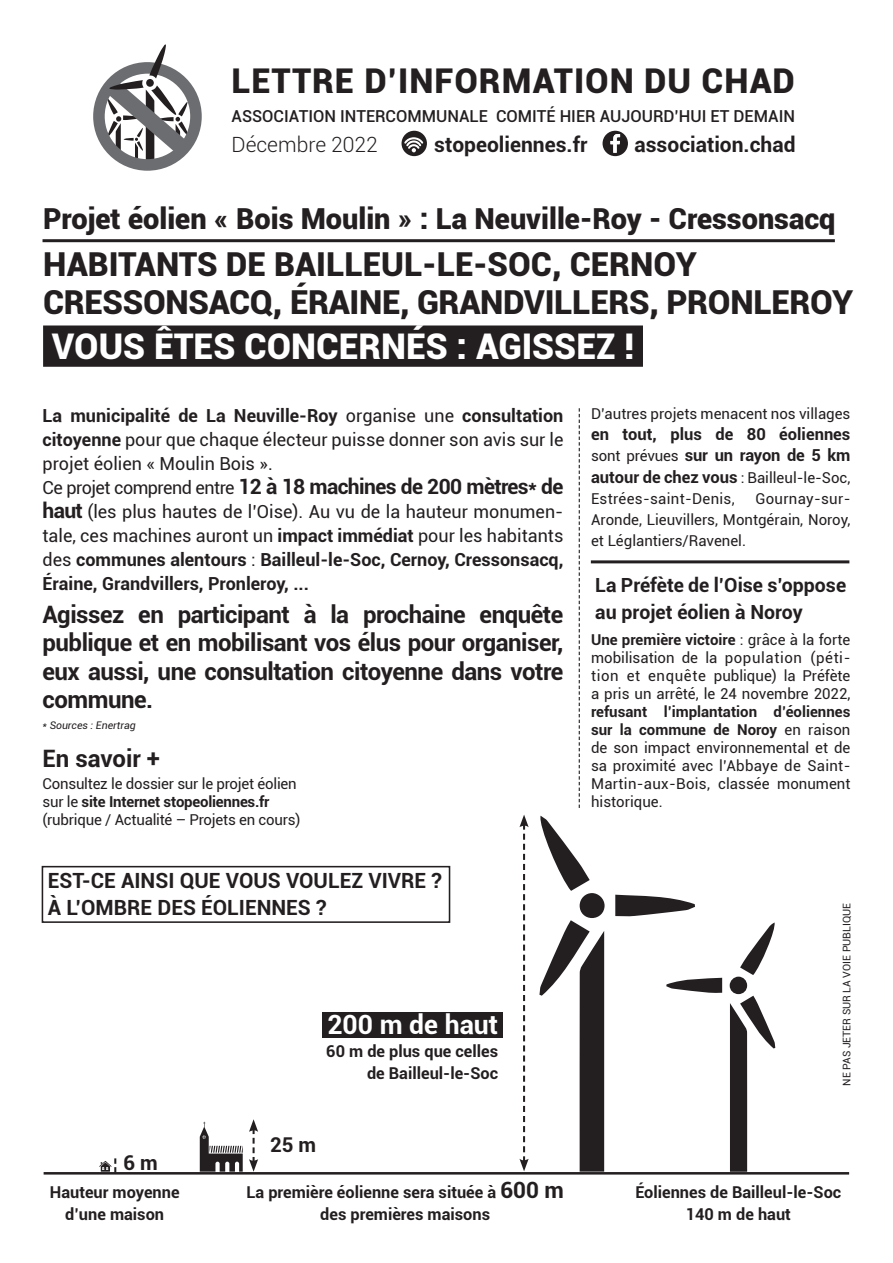
<style>
.page{position:relative;width:893px;height:1263px;background:#fff}
.page>*{position:absolute;margin:0;border:0;box-sizing:border-box;transform-origin:0 0}
.t1{font:900 35.4px "Roboto";color:#fff}
.t2{font:900 34.2px "Roboto";letter-spacing:.03em;color:#231f20}
.t3{font:900 33px "Roboto";letter-spacing:-.01em;color:#231f20}
.t4{font:900 28.95px "Roboto";color:#231f20}
.t5{font:700 26.55px "Roboto";color:#fff}
.t6{font:700 24px/28.5px "Roboto";letter-spacing:-.02em;color:#231f20;text-align:justify}
.t7{font:700 24px "Roboto";color:#231f20}
.t8{font:700 21px "Roboto";color:#231f20}
.t9{font:700 21px "Roboto";letter-spacing:-.03em;color:#231f20}
.t10{font:300 21px "Roboto";color:#231f20}
.t11{font:700 20.4px "Roboto";color:#231f20}
.t12{font:700 19.5px/27px "Roboto";color:#231f20}
.t13{font:700 18px/24px "Roboto";color:#231f20;text-align:justify}
.t14{font:18px/24px "Roboto";color:#231f20;text-align:justify}
.t15{font:500 16.5px "Roboto";color:#231f20}
.t16{font:700 16.5px/21px "Roboto";color:#231f20}
.t17{font:700 16.35px "Roboto";color:#231f20}
.t18{font:15px/18px "Roboto";color:#231f20;text-align:justify}
.t19{font:15px/21px "Roboto";letter-spacing:.02em;color:#231f20}
.t20{font:700 15px "Roboto";letter-spacing:-.015em;color:#231f20}
.t21{font:10.5px "Roboto";color:#231f20}
.t22{font:italic 10.5px "Roboto";color:#231f20}
.s1{font-weight:700}
.s2{font-weight:400;font-size:18px}
.s3{font-size:21px}
.s4{font-weight:400}
.s5{font-size:22.5px;color:#fff}
.s6{font-weight:400;font-size:15px}
.s7{font-weight:700;font-size:16.5px}
</style>
<div class="page">
<div style="left:323px;top:1012px;width:180px;height:25px;background:#231f20"></div>
<svg style="left:93px;top:44px;width:109px;height:127px"></svg>
<div style="left:43px;top:325px;width:600px;height:42px;background:#231f20"></div>
<svg style="left:579px;top:408px;width:1px;height:400px"></svg>
<svg style="left:200px;top:1122px;width:43px;height:50px"></svg>
<svg style="left:540px;top:816px;width:50px;height:75px"></svg>
<svg style="left:539px;top:920px;width:65px;height:252px"></svg>
<svg style="left:615px;top:895px;width:80px;height:21px"></svg>
<div style="left:580px;top:893px;width:25px;height:25px;background:#231f20;border-radius:50%"></div>
<svg style="left:740px;top:922px;width:35px;height:53px"></svg>
<svg style="left:730px;top:996px;width:45px;height:176px"></svg>
<svg style="left:666px;top:978px;width:56px;height:15px"></svg>
<div style="left:730px;top:977px;width:17px;height:17px;background:#231f20;border-radius:50%"></div>
<hr style="left:44px;top:1172px;width:805px;height:2px;background:#231f20">
<svg style="left:519px;top:815px;width:10px;height:356px"></svg>
<svg style="left:249px;top:1119px;width:9px;height:53px"></svg>
<svg style="left:99px;top:1158px;width:17px;height:14px"></svg>
<div style="left:401px;top:131px;width:26px;height:25px;background:#231f20;border-radius:50%"></div>
<svg style="left:404px;top:137px;width:19px;height:15px"></svg>
<svg style="left:602px;top:131px;width:26px;height:25px"></svg>
<div style="left:42px;top:866px;width:408px;height:57px;border:2px solid #231f20"></div>
<hr style="left:43px;top:239px;width:792px;height:3px;background:#231f20">
<hr style="left:591px;top:560px;width:258px;height:3px;background:#231f20">
<p class="t2" style="left:232px;top:57px;width:565px">LETTRE D’INFORMATION DU CHAD</p>
<p class="t15" style="left:232px;top:104px;width:565px">ASSOCIATION INTERCOMMUNALE COMITÉ HIER AUJOURD’HUI ET DEMAIN</p>
<p class="t10" style="left:232px;top:130px;width:148px">Décembre 2022</p>
<p class="t8" style="left:434px;top:129px;width:155px">stopeoliennes.fr</p>
<p class="t8" style="left:634px;top:129px;width:163px">association.chad</p>
<p class="t4" style="left:43px;top:198px;width:794px">Projet éolien « Bois Moulin » : La Neuville-Roy - Cressonsacq</p>
<p class="t3" style="left:43px;top:241px;width:655px">HABITANTS DE BAILLEUL-LE-SOC, CERNOY</p>
<p class="t3" style="left:43px;top:279px;width:811px">CRESSONSACQ, ÉRAINE, GRANDVILLERS, PRONLEROY</p>
<p class="t1" style="left:52px;top:322px;width:584px">VOUS ÊTES CONCERNÉS : AGISSEZ !</p>
<p class="t14" style="left:43px;top:403px;width:522px"><span class="s1">La municipalité de La Neuville-Roy</span> organise une <span class="s1">consultation citoyenne</span> pour que chaque électeur puisse donner son avis sur le projet éolien « Moulin Bois ».</p>
<p class="t9" style="left:43px;top:471px;width:522px"><span class="s2">Ce projet comprend entre</span> 12 à 18 machines de 200 mètres* de</p>
<p class="t13" style="left:43px;top:499px;width:522px"><span class="s3">haut</span> <span class="s4">(les plus hautes de l’Oise). Au vu de la hauteur monumen&shy;tale, ces machines auront un</span> impact immédiat <span class="s4">pour les habitants des</span> communes alentours <span class="s4">:</span> Bailleul-le-Soc, Cernoy, Cressonsacq, Éraine, Grandvillers, Pronleroy, ...</p>
<p class="t6" style="left:43px;top:599px;width:522px">Agissez en participant à la prochaine enquête publique et en mobilisant vos élus pour organiser, eux aussi, une consultation citoyenne dans votre commune.</p>
<p class="t22" style="left:43px;top:718px;width:95px">* Sources : Enertrag</p>
<p class="t7" style="left:43px;top:741px;width:119px">En savoir +</p>
<p class="t18" style="left:43px;top:774px;width:256px">Consultez le dossier sur le projet éolien</p>
<p class="t20" style="left:43px;top:791px;width:229px"><span class="s4">sur le</span> site Internet stopeoliennes.fr</p>
<p class="t18" style="left:43px;top:810px;width:259px">(rubrique / Actualité – Projets en cours)</p>
<p class="t8" style="left:48px;top:866px;width:395px">EST-CE AINSI QUE VOUS VOULEZ VIVRE ?</p>
<p class="t8" style="left:48px;top:893px;width:280px">À L’OMBRE DES ÉOLIENNES ?</p>
<p class="t11" style="left:123px;top:1148px;width:36px">6 m</p>
<p class="t17" style="left:50px;top:1180px;width:131px">Hauteur moyenne</p>
<p class="t17" style="left:65px;top:1203px;width:100px">d’une maison</p>
<p class="t5" style="left:327px;top:1006px;width:172px">200 m de haut</p>
<p class="t17" style="left:326px;top:1039px;width:173px">60 m de plus que celles</p>
<p class="t17" style="left:367px;top:1062px;width:133px">de Bailleul-le-Soc</p>
<p class="t11" style="left:270px;top:1130px;width:48px">25 m</p>
<p class="t17" style="left:246px;top:1180px;width:319px">La première éolienne sera située à <span class="s5">600 m</span></p>
<p class="t17" style="left:320px;top:1203px;width:171px">des premières maisons</p>
<p class="t18" style="left:591px;top:405px;width:261px">D’autres projets menacent nos villages</p>
<p class="t16" style="left:591px;top:423px;width:261px">en tout, plus de 80 éoliennes <span class="s6">sont prévues</span> sur un rayon de 5 km</p>
<p class="t19" style="left:591px;top:466px;width:261px"><span class="s7">autour de chez vous</span> : Bailleul-le-Soc,<br>Estrées-saint-Denis,</p>
<p class="t18" style="left:591px;top:487px;width:261px;line-height:21px;text-indent:164px">Gournay-sur-Aronde, Lieuvillers, Montgérain, Noroy, et Léglantiers/Ravenel.</p>
<p class="t12" style="left:595px;top:571px;width:252px">La Préfète de l’Oise s’oppose au projet éolien à Noroy</p>
<p class="t18" style="left:591px;top:630px;width:261px"><span class="s1">Une première victoire</span> : grâce à la forte mobilisation de la population (péti&shy;tion et enquête publique) la Préfète a pris un arrêté, le 24 novembre 2022, <span class="s1">refusant l’implantation d’éoliennes sur la commune de Noroy</span> en raison de son impact environnemental et de sa proximité avec l’Abbaye de Saint-Martin-aux-Bois, classée monument historique.</p>
<p class="t21" style="left:839px;top:1086px;width:184px;rotate:-90deg">NE PAS JETER SUR LA VOIE PUBLIQUE</p>
<p class="t17" style="left:635px;top:1180px;width:207px">Éoliennes de Bailleul-le-Soc</p>
<p class="t17" style="left:686px;top:1203px;width:107px">140 m de haut</p>
</div>
